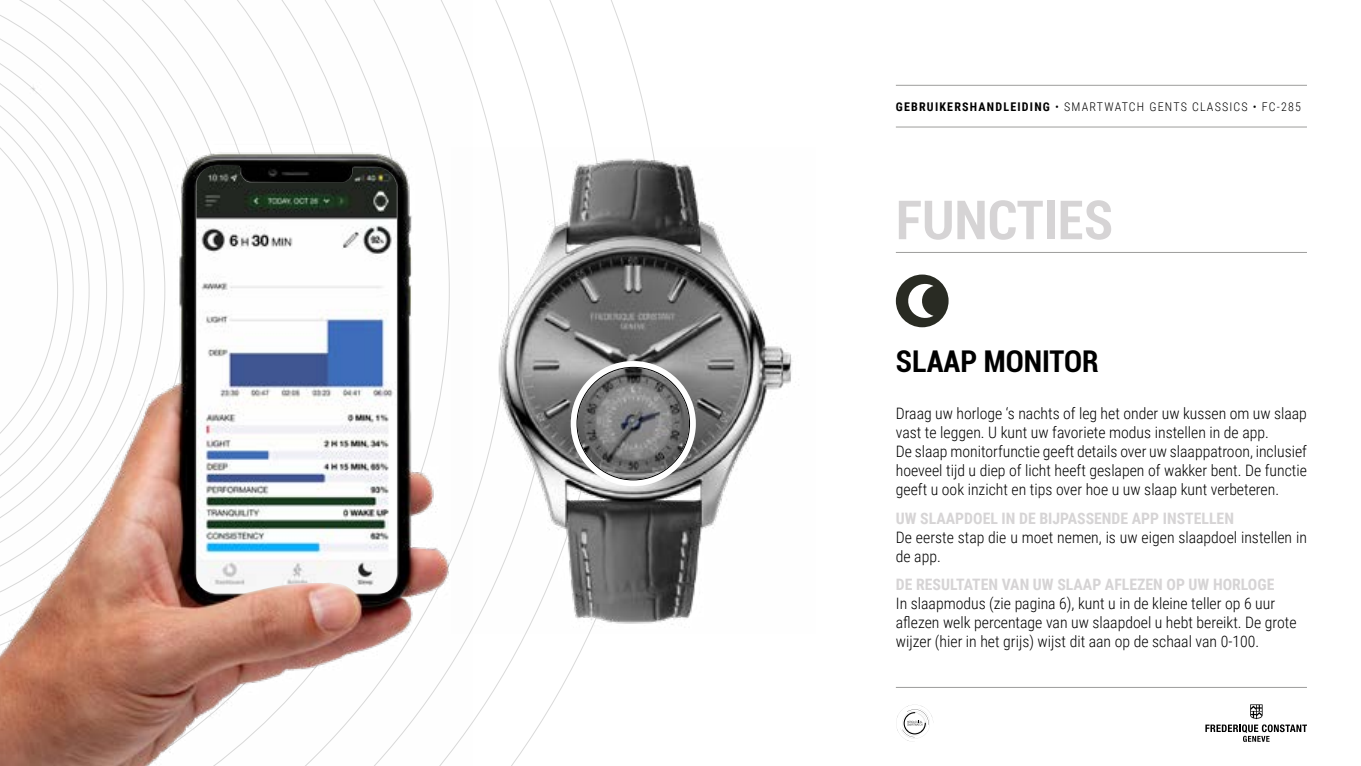
<style>
.page{position:relative;width:1361px;height:766px;background:#fff}
.page>*{position:absolute;margin:0;border:0;box-sizing:border-box;transform-origin:0 0}
.t1{font:700 condensed 54px "Roboto";color:#d6d4d5}
.t2{font:700 condensed 30px "Roboto";color:#000}
.t3{font:300 15.75px/18.9px "Roboto Condensed";color:#000}
.t4{font:700 15.75px "Roboto Condensed";color:#d6d4d5}
.t5{font:300 12px "Roboto Condensed";letter-spacing:.1em;color:#000}
.s1{font-weight:700}
</style>
<div class="page">
<hr style="left:896px;top:252px;width:411px;height:1px;background:#9d9d9c">
<svg style="left:1205px;top:704px;width:102px;height:37px"></svg>
<hr style="left:896px;top:687px;width:411px;height:1px;background:#9d9d9c">
<hr style="left:896px;top:127px;width:411px;height:1px;background:#9d9d9c">
<hr style="left:896px;top:85px;width:411px;height:1px;background:#9d9d9c">
<div style="left:896px;top:274px;width:52px;height:53px;background:#292b23;border-radius:50%"></div>
<svg style="left:908px;top:284px;width:25px;height:34px"></svg>
<svg style="left:896px;top:704px;width:37px;height:37px"></svg>
<img style="left:0;top:0;width:472px;height:765px">
<img style="left:196px;top:166px;width:202px;height:427px">
<img style="left:451px;top:147px;width:342px;height:486px">
<div style="left:571px;top:361px;width:125px;height:125px;border:7px solid #fff;border-radius:50%"></div>
<p class="t5" style="left:896px;top:98px;width:407px"><span class="s1">GEBRUIKERSHANDLEIDING</span> • SMARTWATCH GENTS CLASSICS • FC-285</p>
<h1 class="t1" style="left:896px;top:182px;width:219px">FUNCTIES</h1>
<h2 class="t2" style="left:896px;top:340px;width:204px">SLAAP MONITOR</h2>
<p class="t3" style="left:896px;top:403px;width:412px">Draag uw horloge ‘s nachts of leg het onder uw kussen om uw slaap vast te leggen. U kunt uw favoriete modus instellen in de app.<br>De slaap monitorfunctie geeft details over uw slaappatroon, inclusief hoeveel tijd u diep of licht heeft geslapen of wakker bent. De functie geeft u ook inzicht en tips over hoe u uw slaap kunt verbeteren.</p>
<p class="t4" style="left:896px;top:507px;width:340px">UW SLAAPDOEL IN DE BIJPASSENDE APP INSTELLEN</p>
<p class="t3" style="left:896px;top:526px;width:413px">De eerste stap die u moet nemen, is uw eigen slaapdoel instellen in de app.</p>
<p class="t4" style="left:896px;top:573px;width:380px">DE RESULTATEN VAN UW SLAAP AFLEZEN OP UW HORLOGE</p>
<p class="t3" style="left:896px;top:593px;width:402px">In slaapmodus (zie pagina 6), kunt u in de kleine teller op 6 uur aflezen welk percentage van uw slaapdoel u hebt bereikt. De grote wijzer (hier in het grijs) wijst dit aan op de schaal van 0-100.</p>
</div>
